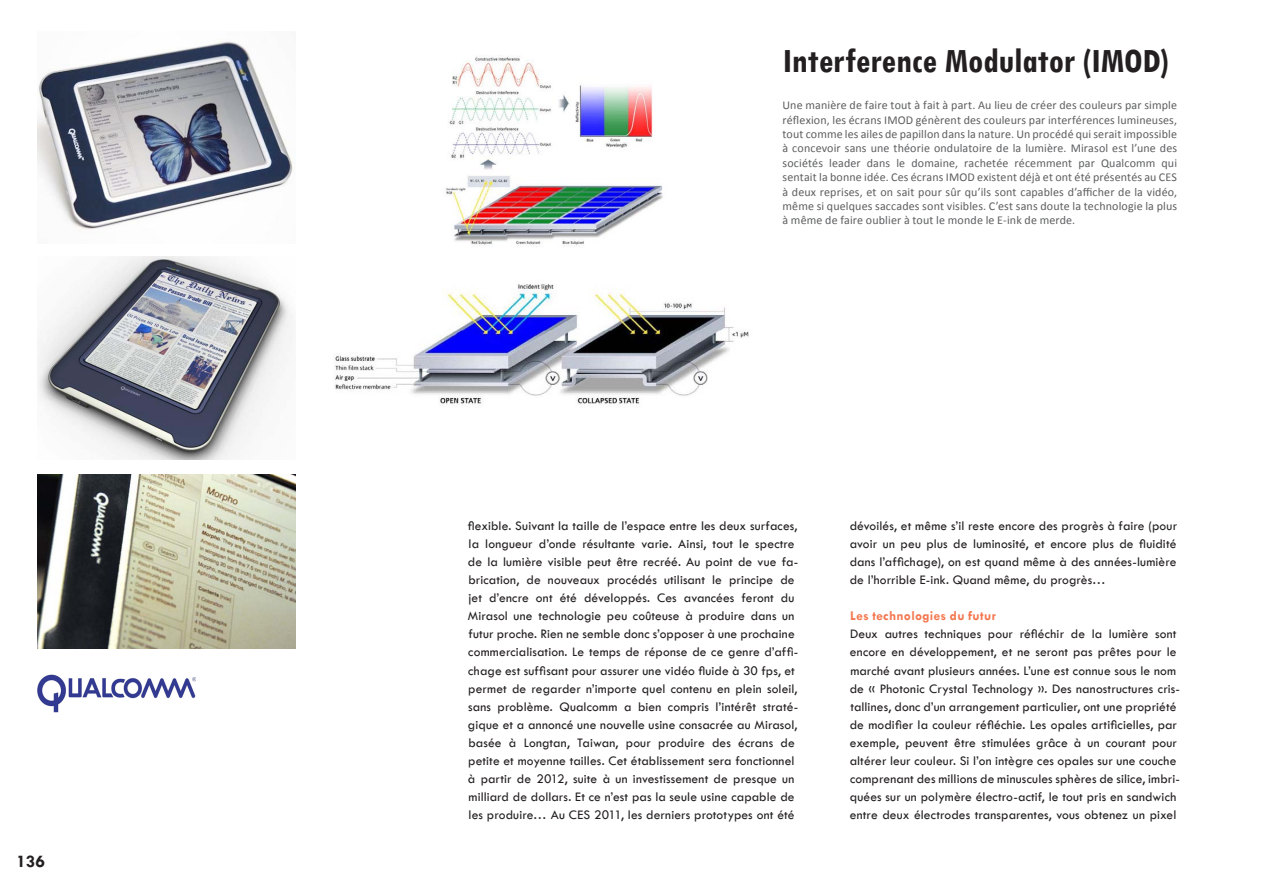
<style>
.page{position:relative;width:1263px;height:893px;background:#fff}
.page>*{position:absolute;margin:0;border:0;box-sizing:border-box;transform-origin:0 0}
.t1{font:700 condensed 36px "Tw Cen";letter-spacing:-.005em;color:#231f20}
.t2{font:700 18px "Tw Cen";color:#231f20}
.No_Hyphens_enfin_lim{font:13.5px/18px "Tw Cen";letter-spacing:.01em;color:#231f20}
.No_Hyphens_enfin_lim-2{font:700 13.5px "Tw Cen";letter-spacing:.02em;color:#f47850}
.calibri_commentaires{font:12px/14.4px "Calibri";letter-spacing:.01em;color:#5d5e60;text-align:justify}
</style>
<div class="page">
<img style="left:38px;top:674px;width:157px;height:38px">
<img style="left:38px;top:41px;width:255px;height:189px">
<img style="left:335px;top:56px;width:414px;height:348px">
<img style="left:38px;top:474px;width:258px;height:174px">
<img style="left:38px;top:257px;width:255px;height:202px">
<p class="t2" style="left:16px;top:850px;width:30px">136</p>
<p class="t1" style="left:782px;top:39px;width:388px">Interference Modulator (IMOD)</p>
<p class="calibri_commentaires" style="left:782px;top:98px;width:396px">Une manière de faire tout à fait à part. Au lieu de créer des couleurs par simple réflexion, les écrans IMOD génèrent des couleurs par interférences lumineuses, tout comme les ailes de papillon dans la nature. Un procédé qui serait impossible à concevoir sans une théorie ondulatoire de la lumière. Mirasol est l’une des sociétés leader dans le domaine, rachetée récemment par Qualcomm qui sentait la bonne idée. Ces écrans IMOD existent déjà et ont été présentés au CES à deux reprises, et on sait pour sûr qu’ils sont capables d’afficher de la vidéo, même si quelques saccades sont visibles. C’est sans doute la technologie la plus à même de faire oublier à tout le monde le E-ink de merde.</p>
<p class="No_Hyphens_enfin_lim" style="left:468px;top:517px;width:332px">flexible. Suivant la taille de l’espace entre les deux surfaces, la longueur d’onde résultante varie. Ainsi, tout le spectre de la lumière visible peut être recréé. Au point de vue fa&shy;brication, de nouveaux procédés utilisant le principe de jet d’encre ont été développés. Ces avancées feront du Mirasol une technologie peu coûteuse à produire dans un futur proche. Rien ne semble donc s’opposer à une prochaine commercialisation. Le temps de réponse de ce genre d’affi&shy;chage est suffisant pour assurer une vidéo fluide à 30 fps, et permet de regarder n’importe quel contenu en plein soleil, sans problème. Qualcomm a bien compris l’intérêt straté&shy;gique et a annoncé une nouvelle usine consacrée au Mirasol, basée à Longtan, Taiwan, pour produire des écrans de petite et moyenne tailles. Cet établissement sera fonctionnel à partir de 2012, suite à un investissement de presque un milliard de dollars. Et ce n’est pas la seule usine capable de les produire… Au CES 2011, les derniers prototypes ont été</p>
<p class="No_Hyphens_enfin_lim" style="left:850px;top:517px;width:329px;text-align:justify">dévoilés, et même s’il reste encore des progrès à faire (pour avoir un peu plus de luminosité, et encore plus de fluidité dans l’affichage), on est quand même à des années-lumière de l’horrible E-ink. Quand même, du progrès…</p>
<p class="No_Hyphens_enfin_lim-2" style="left:850px;top:608px;width:147px">Les technologies du futur</p>
<p class="No_Hyphens_enfin_lim" style="left:850px;top:625px;width:332px">Deux autres techniques pour réfléchir de la lumière sont encore en développement, et ne seront pas prêtes pour le marché avant plusieurs années. L’une est connue sous le nom de « Photonic Crystal Technology ». Des nanostructures cris&shy;tallines, donc d’un arrangement particulier, ont une propriété de modifier la couleur réfléchie. Les opales artificielles, par exemple, peuvent être stimulées grâce à un courant pour altérer leur couleur. Si l’on intègre ces opales sur une couche comprenant des millions de minuscules sphères de silice, imbri&shy;quées sur un polymère électro-actif, le tout pris en sandwich entre deux électrodes transparentes, vous obtenez un pixel</p>
</div>
